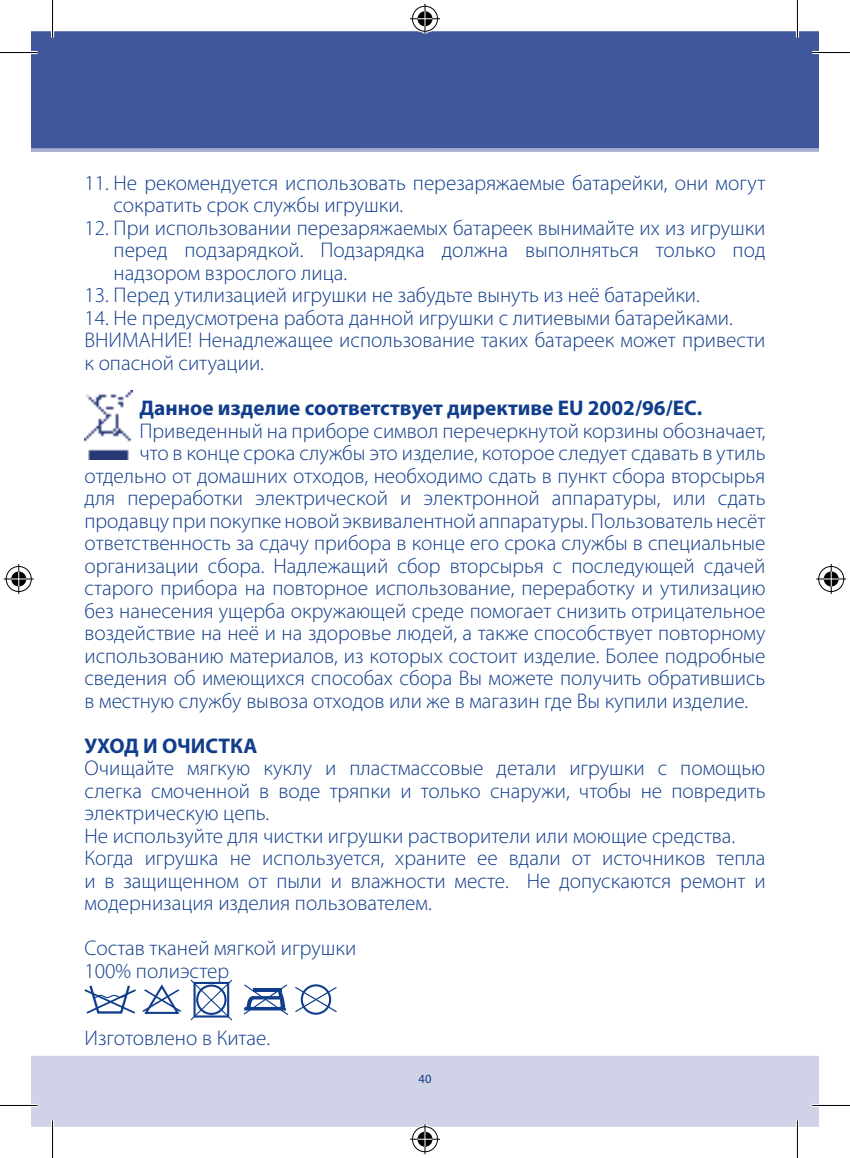
<style>
.page{position:relative;width:850px;height:1158px;background:#fff}
.page>*{position:absolute;margin:0;border:0;box-sizing:border-box;transform-origin:0 0}
.t1{font:300 21.25px/22.5px "Myriad Pro";color:#103d8c}
.t2{font:700 21.25px "Myriad Pro";color:#103d8c}
.t3{font:12.5px "Myriad Pro";color:#103d8c}
</style>
<div class="page">
<svg style="left:31px;top:1010px;width:787px;height:116px;fill:#d0d2e7"></svg>
<div style="left:31px;top:31px;width:787px;height:121px;background:#40569d"></div>
<img style="left:84px;top:390px;width:48px;height:70px">
<svg style="left:189px;top:979px;width:44px;height:42px"></svg>
<div style="left:193px;top:981px;width:36px;height:36px;border:2px solid #103d8c"></div>
<svg style="left:242px;top:984px;width:96px;height:32px"></svg>
<svg style="left:82px;top:984px;width:99px;height:31px"></svg>
<hr style="left:0;top:51px;width:38px;height:3px;background:#fff">
<hr style="left:812px;top:51px;width:37px;height:3px;background:#fff">
<hr style="left:0;top:1103px;width:38px;height:3px;background:#fff">
<hr style="left:812px;top:1103px;width:37px;height:3px;background:#fff">
<hr style="left:51px;top:0;width:3px;height:38px;background:#fff">
<hr style="left:51px;top:1120px;width:3px;height:37px;background:#fff">
<hr style="left:795px;top:0;width:3px;height:38px;background:#fff">
<hr style="left:795px;top:1120px;width:3px;height:37px;background:#fff">
<hr style="left:0;top:52px;width:38px;height:1px;background:#000">
<hr style="left:812px;top:52px;width:37px;height:1px;background:#000">
<hr style="left:0;top:1104px;width:38px;height:1px;background:#000">
<hr style="left:812px;top:1104px;width:37px;height:1px;background:#000">
<hr style="left:52px;top:0;width:1px;height:38px;background:#000">
<hr style="left:52px;top:1120px;width:1px;height:37px;background:#000">
<hr style="left:796px;top:0;width:1px;height:38px;background:#000">
<hr style="left:796px;top:1120px;width:1px;height:37px;background:#000">
<div style="left:410px;top:5px;width:29px;height:28px;border:3px solid #fff;border-radius:50%"></div>
<hr style="left:410px;top:17px;width:30px;height:3px;background:#fff">
<hr style="left:423px;top:4px;width:3px;height:30px;background:#fff">
<div style="left:415px;top:10px;width:19px;height:18px;border:3px solid #fff;border-radius:50%"></div>
<div style="left:412px;top:6px;width:25px;height:26px;border:1px solid #000;border-radius:50%"></div>
<hr style="left:410px;top:18px;width:30px;height:1px;background:#000">
<hr style="left:424px;top:4px;width:1px;height:30px;background:#000">
<svg style="left:417px;top:11px;width:15px;height:15px"></svg>
<div style="left:410px;top:1125px;width:29px;height:28px;border:3px solid #fff;border-radius:50%"></div>
<hr style="left:410px;top:1137px;width:30px;height:3px;background:#fff">
<hr style="left:423px;top:1124px;width:3px;height:30px;background:#fff">
<div style="left:415px;top:1130px;width:19px;height:18px;border:3px solid #fff;border-radius:50%"></div>
<div style="left:412px;top:1126px;width:25px;height:25px;border:1px solid #000;border-radius:50%"></div>
<hr style="left:410px;top:1138px;width:30px;height:1px;background:#000">
<hr style="left:424px;top:1124px;width:1px;height:30px;background:#000">
<svg style="left:417px;top:1131px;width:15px;height:15px"></svg>
<div style="left:5px;top:565px;width:28px;height:28px;border:3px solid #fff;border-radius:50%"></div>
<hr style="left:4px;top:577px;width:30px;height:3px;background:#fff">
<hr style="left:17px;top:564px;width:3px;height:30px;background:#fff">
<div style="left:10px;top:570px;width:18px;height:18px;border:3px solid #fff;border-radius:50%"></div>
<div style="left:6px;top:566px;width:26px;height:25px;border:1px solid #000;border-radius:50%"></div>
<hr style="left:4px;top:578px;width:30px;height:1px;background:#000">
<hr style="left:18px;top:564px;width:1px;height:30px;background:#000">
<svg style="left:11px;top:571px;width:15px;height:15px"></svg>
<div style="left:816px;top:565px;width:28px;height:28px;border:3px solid #fff;border-radius:50%"></div>
<hr style="left:815px;top:577px;width:30px;height:3px;background:#fff">
<hr style="left:829px;top:564px;width:3px;height:30px;background:#fff">
<div style="left:821px;top:570px;width:18px;height:18px;border:3px solid #fff;border-radius:50%"></div>
<div style="left:818px;top:566px;width:25px;height:25px;border:1px solid #000;border-radius:50%"></div>
<hr style="left:815px;top:578px;width:30px;height:1px;background:#000">
<hr style="left:830px;top:564px;width:1px;height:30px;background:#000">
<svg style="left:823px;top:571px;width:15px;height:15px"></svg>
<p class="t1" style="left:113px;top:172px;width:653px;text-indent:-29px">11. Не рекомендуется использовать перезаряжаемые батарейки, они могут сократить срок службы игрушки.</p>
<p class="t1" style="left:113px;top:217px;width:653px;text-align:justify;text-indent:-29px">12. При использовании перезаряжаемых батареек вынимайте их из игрушки перед подзарядкой. Подзарядка должна выполняться только под надзором взрослого лица.</p>
<p class="t1" style="left:84px;top:286px;width:616px">13. Перед утилизацией игрушки не забудьте вынуть из неё батарейки.</p>
<p class="t1" style="left:84px;top:307px;width:682px">14. Не предусмотрена работа данной игрушки с литиевыми батарейками.<br>ВНИМАНИЕ! Ненадлежащее использование таких батареек может привести к опасной ситуации.</p>
<p class="t2" style="left:139px;top:397px;width:564px">Данное изделие соответствует директиве EU 2002/96/ЕС.</p>
<p class="t1" style="left:139px;top:421px;width:627px">Приведенный на приборе символ перечеркнутой корзины обозначает,</p>
<p class="t1" style="left:139px;top:443px;width:627px">что в конце срока службы это изделие, которое следует сдавать в утиль</p>
<p class="t1" style="left:84px;top:466px;width:682px">отдельно от домашних отходов, необходимо сдать в пункт сбора вторсырья</p>
<p class="t1" style="left:84px;top:488px;width:682px">для переработки электрической и электронной аппаратуры, или сдать</p>
<p class="t1" style="left:84px;top:511px;width:682px">продавцу при покупке новой эквивалентной аппаратуры. Пользователь несёт</p>
<p class="t1" style="left:84px;top:533px;width:682px">ответственность за сдачу прибора в конце его срока службы в специальные</p>
<p class="t1" style="left:84px;top:554px;width:682px">организации сбора. Надлежащий сбор вторсырья с последующей сдачей</p>
<p class="t1" style="left:84px;top:578px;width:682px">старого прибора на повторное использование, переработку и утилизацию</p>
<p class="t1" style="left:84px;top:601px;width:682px">без нанесения ущерба окружающей среде помогает снизить отрицательное</p>
<p class="t1" style="left:84px;top:623px;width:682px">воздействие на неё и на здоровье людей, а также способствует повторному</p>
<p class="t1" style="left:84px;top:646px;width:682px">использованию материалов, из которых состоит изделие. Более подробные</p>
<p class="t1" style="left:84px;top:668px;width:682px">сведения об имеющихся способах сбора Вы можете получить обратившись</p>
<p class="t1" style="left:84px;top:691px;width:665px">в местную службу вывоза отходов или же в магазин где Вы купили изделие.</p>
<p class="t2" style="left:84px;top:734px;width:174px">УХОД И ОЧИСТКА</p>
<p class="t1" style="left:84px;top:757px;width:682px">Очищайте мягкую куклу и пластмассовые детали игрушки с помощью слегка смоченной в воде тряпки и только снаружи, чтобы не повредить электрическую цепь.<br>Не используйте для чистки игрушки растворители или моющие средства.<br>Когда игрушка не используется, храните ее вдали от источников тепла и в защищенном от пыли и влажности месте. Не допускаются ремонт и модернизация изделия пользователем.</p>
<p class="t1" style="left:84px;top:938px;width:273px">Состав тканей мягкой игрушки<br>100% полиэстер</p>
<p class="t1" style="left:84px;top:1027px;width:187px">Изготовлено в Китае.</p>
<p class="t3" style="left:418px;top:1071px;width:14px">40</p>
</div>
